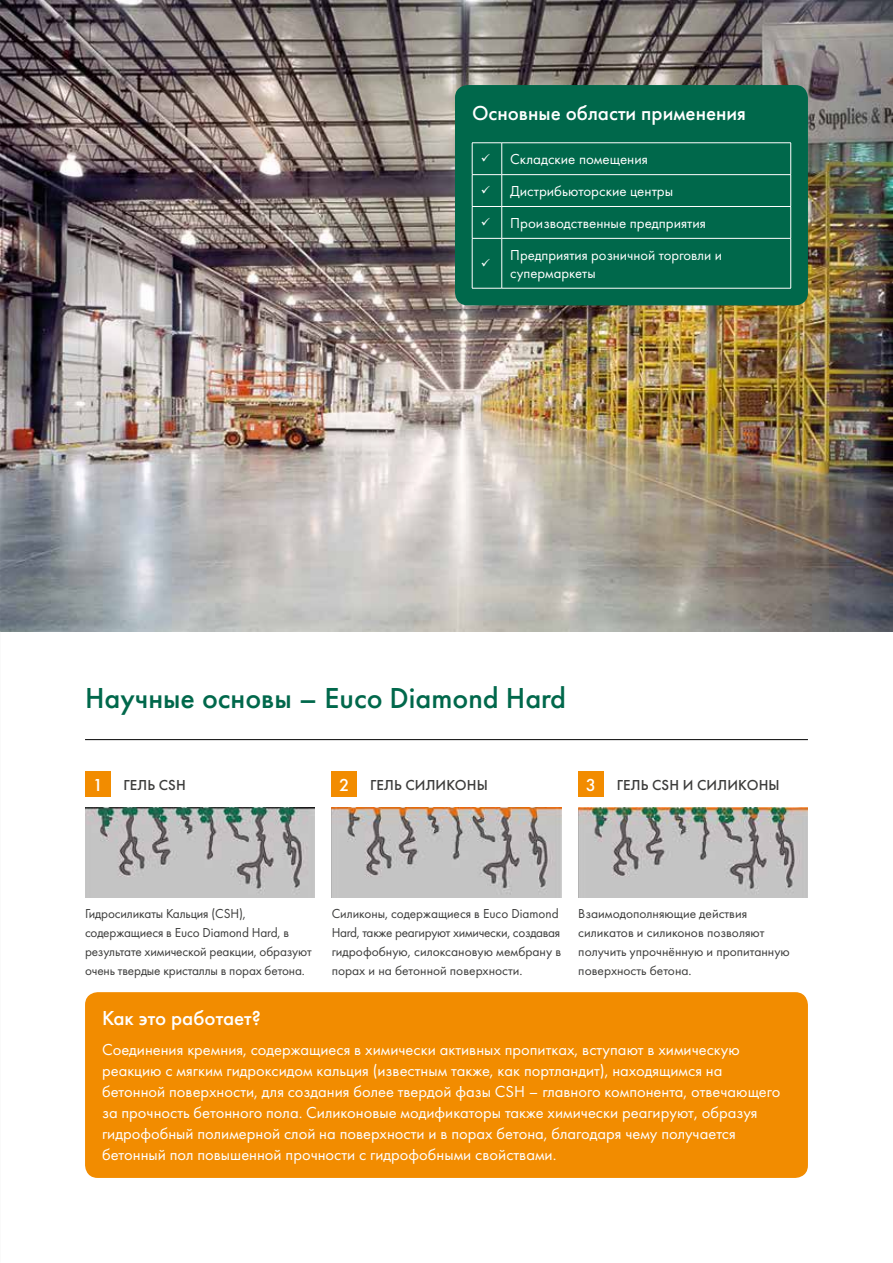
<style>
.page{position:relative;width:893px;height:1263px;background:#fff}
.page>*{position:absolute;margin:0;border:0;box-sizing:border-box;transform-origin:0 0}
.t1{font:500 30px "Futura PT";color:#00684b}
.t2{font:500 21px "Futura PT";color:#fff}
.t3{font:16.5px/21px "Futura PT";color:#fff}
.t4{font:15px/18px "Futura PT";color:#fff}
.t5{font:500 15px "Futura PT";letter-spacing:.01em;color:#3c3c3b}
.t6{font:13.5px/18.9px "Futura PT";color:#3c3c3b}
.s1{font-size:18px;color:#fff}
</style>
<div class="page">
<img style="left:0;top:0;width:893px;height:631px">
<hr style="left:85px;top:739px;width:723px;height:1px;background:#000">
<img style="left:85px;top:808px;width:230px;height:89px">
<img style="left:332px;top:808px;width:229px;height:89px">
<img style="left:578px;top:808px;width:230px;height:89px">
<div style="left:85px;top:772px;width:26px;height:25px;background:#f28c00"></div>
<div style="left:332px;top:772px;width:25px;height:25px;background:#f28c00"></div>
<div style="left:578px;top:772px;width:26px;height:25px;background:#f28c00"></div>
<div style="left:85px;top:992px;width:723px;height:186px;background:#f28c00;border-radius:13px"></div>
<div style="left:455px;top:85px;width:353px;height:220px;background:#00684b;border-radius:13px"></div>
<hr style="left:472px;top:143px;width:30px;height:1px;background:#fff">
<hr style="left:472px;top:143px;width:1px;height:31px;background:#fff">
<hr style="left:502px;top:143px;width:289px;height:1px;background:#fff">
<hr style="left:501px;top:143px;width:1px;height:31px;background:#fff">
<hr style="left:790px;top:143px;width:1px;height:31px;background:#fff">
<hr style="left:472px;top:174px;width:30px;height:1px;background:#fff">
<hr style="left:472px;top:175px;width:1px;height:31px;background:#fff">
<hr style="left:502px;top:174px;width:289px;height:1px;background:#fff">
<hr style="left:501px;top:175px;width:1px;height:31px;background:#fff">
<hr style="left:790px;top:175px;width:1px;height:31px;background:#fff">
<hr style="left:472px;top:206px;width:30px;height:1px;background:#fff">
<hr style="left:472px;top:207px;width:1px;height:31px;background:#fff">
<hr style="left:502px;top:206px;width:289px;height:1px;background:#fff">
<hr style="left:501px;top:207px;width:1px;height:31px;background:#fff">
<hr style="left:790px;top:207px;width:1px;height:31px;background:#fff">
<hr style="left:472px;top:238px;width:30px;height:1px;background:#fff">
<hr style="left:472px;top:239px;width:1px;height:49px;background:#fff">
<hr style="left:502px;top:238px;width:289px;height:1px;background:#fff">
<hr style="left:501px;top:239px;width:1px;height:49px;background:#fff">
<hr style="left:790px;top:239px;width:1px;height:49px;background:#fff">
<hr style="left:472px;top:288px;width:30px;height:1px;background:#fff">
<hr style="left:502px;top:288px;width:289px;height:1px;background:#fff">
<p class="t2" style="left:472px;top:100px;width:276px">Основные области применения</p>
<p class="t4" style="left:481px;top:150px;width:169px">✓ Складские помещения</p>
<p class="t4" style="left:481px;top:182px;width:194px">✓ Дистрибьюторские центры</p>
<p class="t4" style="left:481px;top:214px;width:227px">✓ Производственные предприятия</p>
<p class="t4" style="left:510px;top:246px;width:213px">Предприятия розничной торговли и супермаркеты</p>
<h1 class="t1" style="left:85px;top:679px;width:483px">Научные основы – Euco Diamond Hard</h1>
<p class="t5" style="left:93px;top:776px;width:95px"><span class="s1">1</span> ГЕЛЬ CSH</p>
<p class="t5" style="left:339px;top:776px;width:150px"><span class="s1">2</span> ГЕЛЬ СИЛИКОНЫ</p>
<p class="t5" style="left:586px;top:776px;width:195px"><span class="s1">3</span> ГЕЛЬ CSH И СИЛИКОНЫ</p>
<p class="t6" style="left:85px;top:904px;width:228px">Гидросиликаты Кальция (CSH), содержащиеся в Euco Diamond Hard, в результате химической реакции, образуют очень твердые кристаллы в порах бетона.</p>
<p class="t6" style="left:332px;top:904px;width:231px">Силиконы, содержащиеся в Euco Diamond Hard, также реагируют химически, создавая гидрофобную, силоксановую мембрану в порах и на бетонной поверхности.</p>
<p class="t6" style="left:578px;top:904px;width:213px">Взаимодополняющие действия силикатов и силиконов позволяют получить упрочнённую и пропитанную поверхность бетона.</p>
<p class="t2" style="left:102px;top:1005px;width:160px">Как это работает?</p>
<p class="t3" style="left:102px;top:1038px;width:680px">Соединения кремния, содержащиеся в химически активных пропитках, вступают в химическую реакцию с мягким гидроксидом кальция (известным также, как портландит), находящимся на бетонной поверхности, для создания более твердой фазы CSH – главного компонента, отвечающего за прочность бетонного пола. Силиконовые модификаторы также химически реагируют, образуя гидрофобный полимерной слой на поверхности и в порах бетона, благодаря чему получается бетонный пол повышенной прочности с гидрофобными свойствами.</p>
</div>
